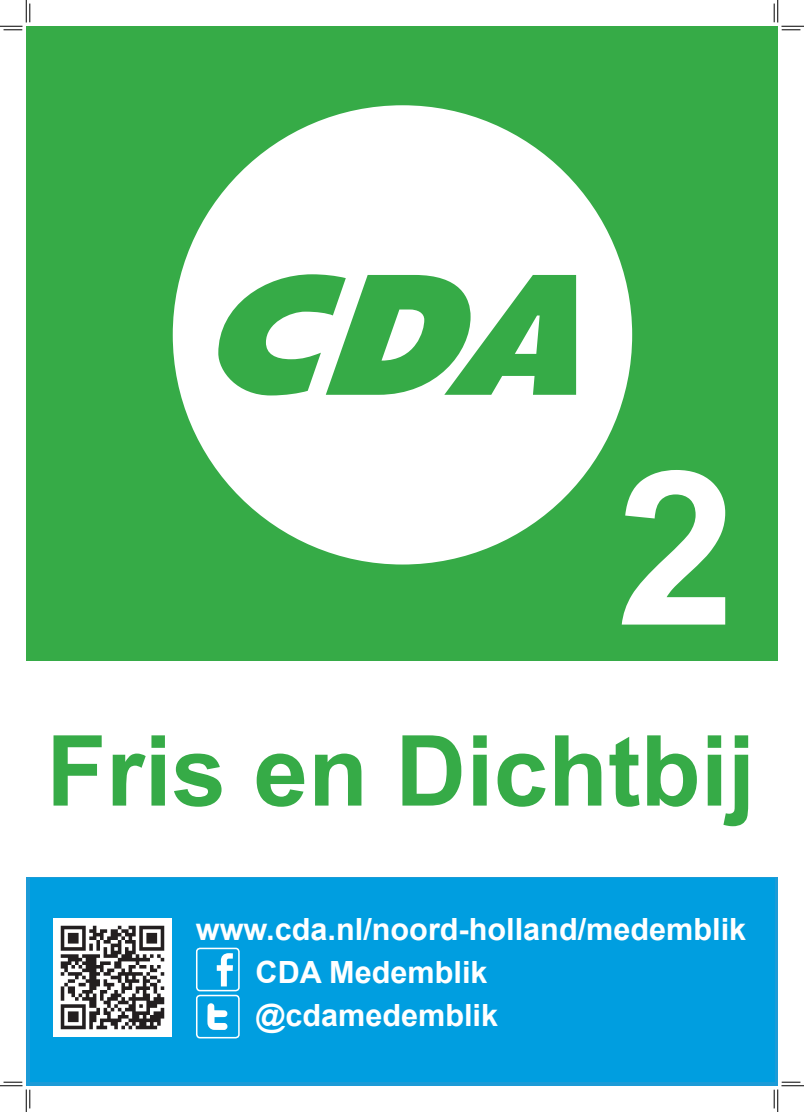
<style>
.page{position:relative;width:804px;height:1112px;background:#fff}
.page>*{position:absolute;margin:0;border:0;box-sizing:border-box;transform-origin:0 0}
.t1{font:700 215.12px "Arial";color:#fff}
.t2{font:700 98.12px "Arial";color:#36ab47}
.t3{font:700 30.62px/42.9px "Arial";color:#fff}
</style>
<div class="page">
<div style="left:26px;top:26px;width:751px;height:635px;background:#36ab47"></div>
<svg style="left:173px;top:105px;width:459px;height:460px;fill:#fff"></svg>
<div style="left:26px;top:877px;width:751px;height:209px;background:#1c9bd7"></div>
<div style="left:30px;top:878px;width:744px;height:204px;background:#009ee0"></div>
<img style="left:53px;top:918px;width:119px;height:119px">
<svg style="left:217px;top:953px;width:16px;height:33px"></svg>
<svg style="left:207px;top:1003px;width:21px;height:27px"></svg>
<div style="left:196px;top:948px;width:44px;height:43px;border:2px solid #fff;border-radius:3px"></div>
<div style="left:196px;top:995px;width:44px;height:43px;border:2px solid #fff;border-radius:3px"></div>
<svg style="left:0;top:0;width:31px;height:31px"></svg>
<svg style="left:0;top:1081px;width:31px;height:31px"></svg>
<svg style="left:773px;top:0;width:31px;height:31px"></svg>
<svg style="left:773px;top:1081px;width:31px;height:31px"></svg>
<h1 class="t1" style="left:616px;top:406px;width:121px">2</h1>
<h2 class="t2" style="left:46px;top:706px;width:710px">Fris en Dichtbij</h2>
<p class="t3" style="left:255px;top:909px;width:492px;text-indent:-60px">www.cda.nl/noord-holland/medemblik<br>CDA Medemblik<br>@cdamedemblik</p>
</div>
